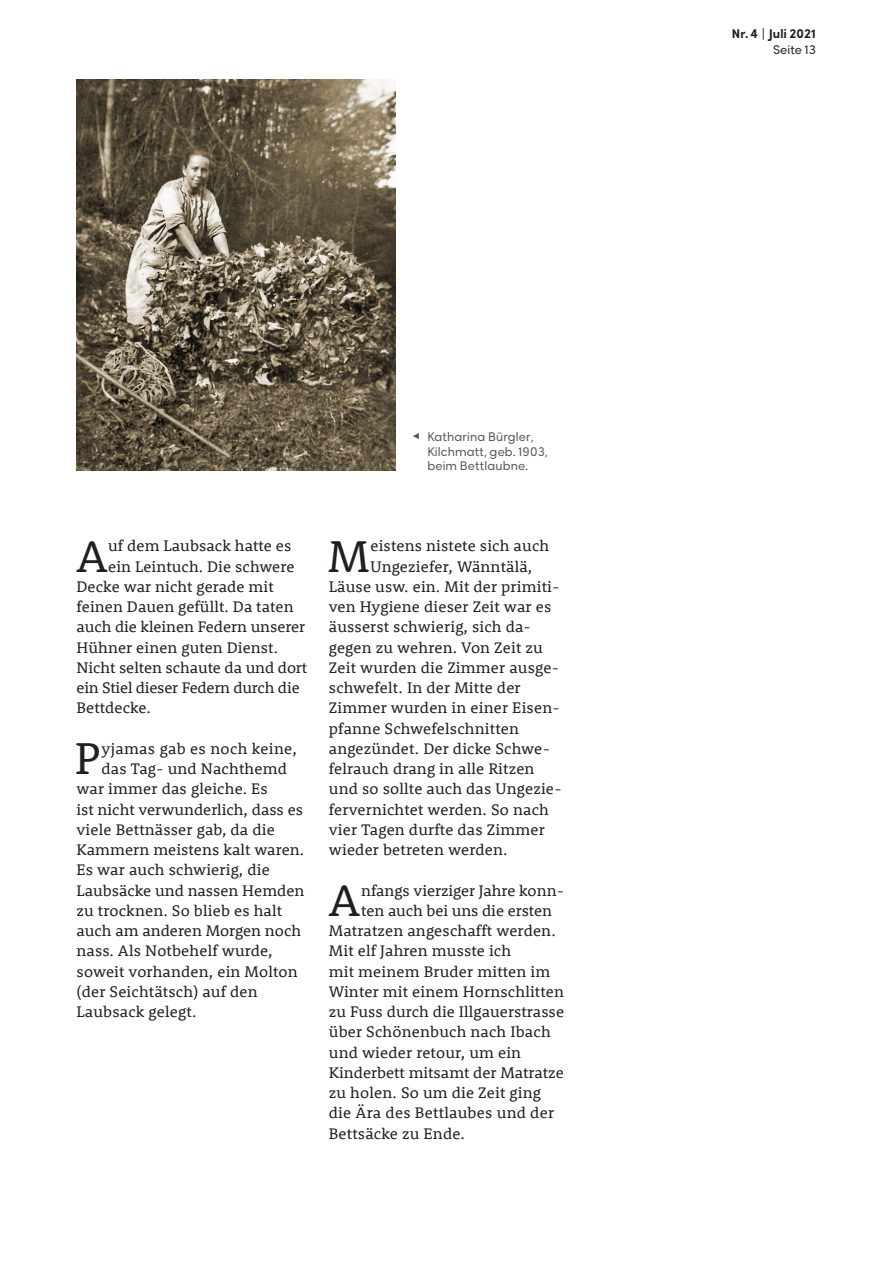
<style>
.page{position:relative;width:893px;height:1263px;background:#fff}
.page>*{position:absolute;margin:0;border:0;box-sizing:border-box;transform-origin:0 0}
.t1{font:45.9px "Rooney";color:#231f20}
.t2{font:15.75px "Rooney";letter-spacing:.01em;color:#231f20}
.t3{font:15.75px "Rooney";letter-spacing:-.015em;color:#231f20}
.t4{font:12px/14.7px "Rozanova GEO";letter-spacing:.015em;color:#57585a}
.t5{font:800 12px "Rozanova GEO";letter-spacing:.01em;color:#231f20}
.t6{font:12px "Rozanova GEO";letter-spacing:.01em;color:#231f20}
</style>
<div class="page">
<img style="left:77px;top:80px;width:319px;height:390px">
<svg style="left:413px;top:433px;width:6px;height:6px"></svg>
<p class="t4" style="left:427px;top:431px;width:122px">Katharina Bürgler,<br>Kilchmatt, geb. 1903, beim Bettlaubne.</p>
<h1 class="t1" style="left:76px;top:526px;width:33px">A</h1>
<p class="t2" style="left:108px;top:536px;width:185px">uf dem Laubsack hatte es</p>
<p class="t2" style="left:108px;top:556px;width:188px">ein Leintuch. Die schwere</p>
<p class="t2" style="left:77px;top:576px;width:199px">Decke war nicht gerade mit</p>
<p class="t2" style="left:77px;top:596px;width:219px">feinen Dauen gefüllt. Da taten</p>
<p class="t2" style="left:77px;top:617px;width:230px">auch die kleinen Federn unserer</p>
<p class="t2" style="left:77px;top:637px;width:203px">Hühner einen guten Dienst.</p>
<p class="t2" style="left:77px;top:657px;width:232px">Nicht selten schaute da und dort</p>
<p class="t3" style="left:77px;top:677px;width:225px">ein Stiel dieser Federn durch die</p>
<p class="t2" style="left:77px;top:698px;width:76px">Bettdecke.</p>
<h1 class="t1" style="left:75px;top:728px;width:27px">P</h1>
<p class="t2" style="left:102px;top:738px;width:197px">yjamas gab es noch keine,</p>
<p class="t2" style="left:102px;top:758px;width:187px">das Tag- und Nachthemd</p>
<p class="t2" style="left:77px;top:779px;width:193px">war immer das gleiche. Es</p>
<p class="t2" style="left:77px;top:799px;width:228px">ist nicht verwunderlich, dass es</p>
<p class="t2" style="left:77px;top:819px;width:200px">viele Bettnässer gab, da die</p>
<p class="t2" style="left:77px;top:839px;width:229px">Kammern meistens kalt waren.</p>
<p class="t2" style="left:77px;top:860px;width:195px">Es war auch schwierig, die</p>
<p class="t2" style="left:77px;top:880px;width:229px">Laubsäcke und nassen Hemden</p>
<p class="t2" style="left:77px;top:900px;width:207px">zu trocknen. So blieb es halt</p>
<p class="t2" style="left:77px;top:920px;width:226px">auch am anderen Morgen noch</p>
<p class="t2" style="left:77px;top:941px;width:198px">nass. Als Notbehelf wurde,</p>
<p class="t2" style="left:77px;top:961px;width:223px">soweit vorhanden, ein Molton</p>
<p class="t2" style="left:77px;top:981px;width:183px">(der Seichtätsch) auf den</p>
<p class="t2" style="left:77px;top:1001px;width:121px">Laubsack gelegt.</p>
<h1 class="t1" style="left:328px;top:526px;width:44px">M</h1>
<p class="t2" style="left:370px;top:536px;width:180px">eistens nistete sich auch</p>
<p class="t2" style="left:370px;top:556px;width:163px">Ungeziefer, Wänntälä,</p>
<p class="t2" style="left:329px;top:576px;width:232px">Läuse usw. ein. Mit der primiti-</p>
<p class="t2" style="left:329px;top:596px;width:224px">ven Hygiene dieser Zeit war es</p>
<p class="t2" style="left:329px;top:617px;width:204px">äusserst schwierig, sich da-</p>
<p class="t2" style="left:329px;top:637px;width:216px">gegen zu wehren. Von Zeit zu</p>
<p class="t2" style="left:329px;top:657px;width:232px">Zeit wurden die Zimmer ausge-</p>
<p class="t2" style="left:329px;top:677px;width:193px">schwefelt. In der Mitte der</p>
<p class="t2" style="left:329px;top:698px;width:232px">Zimmer wurden in einer Eisen-</p>
<p class="t2" style="left:329px;top:718px;width:192px">pfanne Schwefelschnitten</p>
<p class="t2" style="left:329px;top:738px;width:223px">angezündet. Der dicke Schwe-</p>
<p class="t2" style="left:329px;top:758px;width:207px">felrauch drang in alle Ritzen</p>
<p class="t2" style="left:329px;top:779px;width:234px">und so sollte auch das Ungezie-</p>
<p class="t2" style="left:329px;top:799px;width:222px">fervernichtet werden. So nach</p>
<p class="t2" style="left:329px;top:819px;width:217px">vier Tagen durfte das Zimmer</p>
<p class="t2" style="left:329px;top:839px;width:180px">wieder betreten werden.</p>
<h1 class="t1" style="left:328px;top:870px;width:33px">A</h1>
<p class="t2" style="left:361px;top:880px;width:204px">nfangs vierziger Jahre konn-</p>
<p class="t2" style="left:361px;top:900px;width:192px">ten auch bei uns die ersten</p>
<p class="t2" style="left:329px;top:920px;width:228px">Matratzen angeschafft werden.</p>
<p class="t2" style="left:329px;top:941px;width:184px">Mit elf Jahren musste ich</p>
<p class="t2" style="left:329px;top:961px;width:223px">mit meinem Bruder mitten im</p>
<p class="t2" style="left:329px;top:981px;width:237px">Winter mit einem Hornschlitten</p>
<p class="t2" style="left:329px;top:1001px;width:237px">zu Fuss durch die Illgauerstrasse</p>
<p class="t2" style="left:329px;top:1022px;width:223px">über Schönenbuch nach Ibach</p>
<p class="t2" style="left:329px;top:1042px;width:194px">und wieder retour, um ein</p>
<p class="t2" style="left:329px;top:1062px;width:236px">Kinderbett mitsamt der Matratze</p>
<p class="t2" style="left:329px;top:1082px;width:214px">zu holen. So um die Zeit ging</p>
<p class="t2" style="left:329px;top:1103px;width:227px">die Ära des Bettlaubes und der</p>
<p class="t2" style="left:329px;top:1123px;width:137px">Bettsäcke zu Ende.</p>
<p class="t5" style="left:732px;top:27px;width:86px">Nr.4 | Juli 2021</p>
<p class="t6" style="left:773px;top:42px;width:44px">Seite 13</p>
</div>
